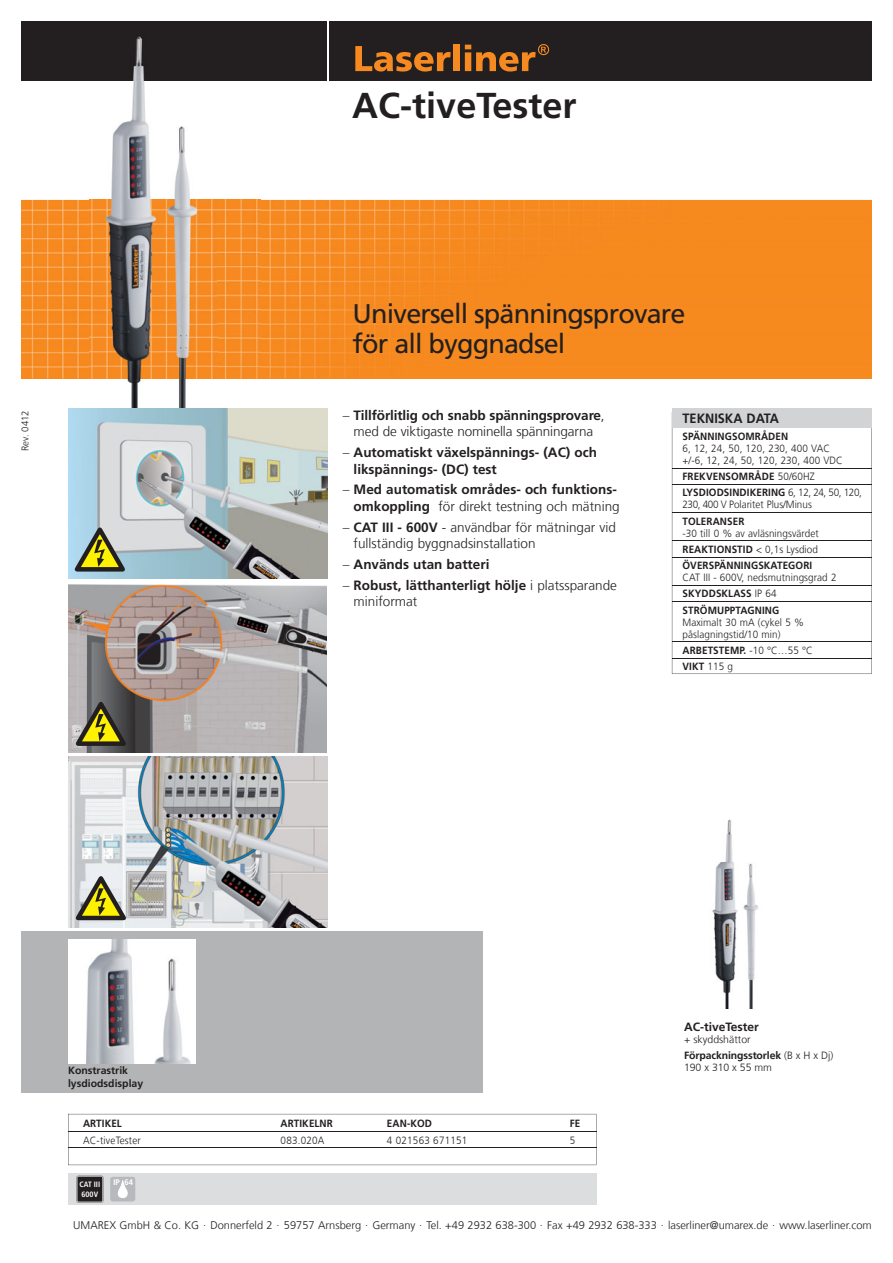
<style>
.page{position:relative;width:893px;height:1263px;background:#fff}
.page>*{position:absolute;margin:0;border:0;box-sizing:border-box;transform-origin:0 0}
.t1{font:700 36px "Frutiger LT Com";color:#231f20}
.t2{font:27px/30px "Frutiger LT Com";letter-spacing:-.03em;color:#231f20}
.t3{font:700 13.5px/16.5px "Frutiger LT Com";color:#231f20}
.t4{font:300 13.5px/16.5px "Frutiger LT Com";color:#231f20;text-align:center}
.t5{font:700 13.5px "Frutiger LT Com";color:#231f20;scale:.94 1}
.t6{font:700 12px "Frutiger LT Com";color:#231f20}
.t7{font:300 11.1px "Frutiger LT Com";color:#231f20}
.t8{font:300 10.5px/16.2px "Frutiger LT Com";letter-spacing:.01em;color:#231f20;scale:.94 1}
.t9{font:700 10.5px/16.2px "Frutiger LT Com";letter-spacing:.01em;color:#231f20;scale:.94 1}
.t10{font:300 10.5px/16.2px "Frutiger LT Com";letter-spacing:.01em;color:#231f20}
.t11{font:700 10.5px/12.6px "Frutiger LT Com";letter-spacing:.01em;color:#231f20}
.t12{font:300 10.5px "Frutiger LT Com";letter-spacing:-.01em;color:#231f20}
.t13{font:300 9.6px "Frutiger LT Com";color:#231f20}
.t14{font:700 8.1px "Frutiger LT Com";color:#fff;scale:.94 1}
.t15{font:700 condensed 7.8px/9.3px "Frutiger LT Com";color:#fff}
.s1{font-weight:700}
.s2{font-weight:300}
</style>
<div class="page">
<div style="left:68px;top:1174px;width:528px;height:31px;background:#dcddde"></div>
<div style="left:110px;top:1177px;width:25px;height:25px;background:#b7b9bc;border-radius:3px"></div>
<svg style="left:118px;top:1180px;width:9px;height:18px"></svg>
<svg style="left:76px;top:1176px;width:27px;height:27px"></svg>
<div style="left:77px;top:1177px;width:25px;height:25px;background:#231f20"></div>
<img style="left:21px;top:200px;width:69px;height:179px">
<img style="left:260px;top:200px;width:612px;height:179px">
<div style="left:21px;top:21px;width:851px;height:60px;background:#231f20"></div>
<hr style="left:327px;top:20px;width:2px;height:62px;background:#fff">
<img style="left:712px;top:819px;width:47px;height:190px">
<svg style="left:355px;top:46px;width:96px;height:26px"></svg>
<div style="left:454px;top:44px;width:6px;height:27px;background:#f6891f"></div>
<svg style="left:465px;top:44px;width:84px;height:28px"></svg>
<img style="left:90px;top:36px;width:170px;height:341px">
<img style="left:90px;top:377px;width:170px;height:31px">
<img style="left:68px;top:757px;width:259px;height:170px">
<img style="left:68px;top:585px;width:259px;height:167px">
<div style="left:21px;top:931px;width:462px;height:162px;background:#b2b4b6"></div>
<img style="left:68px;top:940px;width:128px;height:123px">
<img style="left:68px;top:408px;width:259px;height:170px">
<svg style="left:69px;top:521px;width:60px;height:54px;background:#a4b294"></svg>
<svg style="left:70px;top:695px;width:60px;height:55px;background:#7d7a55"></svg>
<svg style="left:70px;top:869px;width:60px;height:55px;background:#b9b894"></svg>
<svg style="left:672px;top:427px;width:200px;height:247px"></svg>
<div style="left:672px;top:408px;width:200px;height:19px;background:#d1d3d4"></div>
<hr style="left:672px;top:468px;width:200px;height:1px;background:#231f20">
<hr style="left:672px;top:484px;width:200px;height:1px;background:#231f20">
<hr style="left:672px;top:513px;width:200px;height:1px;background:#231f20">
<hr style="left:672px;top:541px;width:200px;height:1px;background:#231f20">
<hr style="left:672px;top:557px;width:200px;height:1px;background:#231f20">
<hr style="left:672px;top:585px;width:200px;height:1px;background:#231f20">
<hr style="left:672px;top:602px;width:200px;height:1px;background:#231f20">
<hr style="left:672px;top:642px;width:200px;height:1px;background:#231f20">
<hr style="left:672px;top:658px;width:200px;height:1px;background:#231f20">
<svg style="left:68px;top:1114px;width:528px;height:51px"></svg>
<hr style="left:68px;top:1131px;width:528px;height:1px;background:#231f20">
<hr style="left:68px;top:1148px;width:528px;height:1px;background:#231f20">
<p class="t13" style="left:21px;top:451px;width:42px;rotate:-90deg">Rev. 0412</p>
<h1 class="t1" style="left:352px;top:91px;width:226px">AC-tiveTester</h1>
<h2 class="t2" style="left:353px;top:301px;width:335px">Universell spänningsprovare för all byggnadsel</h2>
<p class="t4" style="left:343px;top:408px;width:263px">– <span class="s1">Tillförlitlig och snabb spänningsprovare</span>, med de viktigaste nominella spänningarna</p>
<p class="t3" style="left:354px;top:446px;width:245px;text-indent:-11px"><span class="s2">–</span> Automatiskt växelspännings- (AC) och likspännings- (DC) test</p>
<p class="t3" style="left:343px;top:483px;width:278px;text-align:right"><span class="s2">–</span> Med automatisk områdes- och funktions&shy;omkoppling <span class="s2">för direkt testning och mätning</span></p>
<p class="t4" style="left:354px;top:520px;width:264px;text-align:left;text-indent:-11px">– <span class="s1">CAT III - 600V</span> - användbar för mätningar vid fullständig byggnadsinstallation</p>
<p class="t3" style="left:343px;top:557px;width:148px"><span class="s2">–</span> Används utan batteri</p>
<p class="t3" style="left:354px;top:578px;width:265px;text-indent:-11px"><span class="s2">–</span> Robust, lätthanterligt hölje <span class="s2">i platssparande miniformat</span></p>
<p class="t5" style="left:682px;top:413px;width:104px">TEKNISKA DATA</p>
<p class="t9" style="left:682px;top:429px;width:114px">SPÄNNINGSOMRÅDEN</p>
<p class="t8" style="left:682px;top:443px;width:172px;line-height:12px">6, 12, 24, 50, 120, 230, 400 VAC +/-6, 12, 24, 50, 120, 230, 400 VDC</p>
<p class="t9" style="left:682px;top:469px;width:192px">FREKVENSOMRÅDE <span class="s2">50/60HZ<br></span>LYSDIODSINDIKERING <span class="s2">6, 12, 24, 50, 120,</span></p>
<p class="t8" style="left:682px;top:498px;width:139px">230, 400 V Polaritet Plus/Minus</p>
<p class="t9" style="left:682px;top:514px;width:67px">TOLERANSER</p>
<p class="t8" style="left:682px;top:526px;width:146px;text-align:justify">-30 till 0 % av avläsningsvärdet <span class="s1">REAKTIONSTID</span> &lt; 0,1s Lysdiod <span class="s1">ÖVERSPÄNNINGSKATEGORI</span></p>
<p class="t8" style="left:682px;top:570px;width:165px">CAT III - 600V, nedsmutningsgrad 2<br><span class="s1">SKYDDSKLASS</span> IP 64<br><span class="s1">STRÖMUPPTAGNING</span></p>
<p class="t8" style="left:682px;top:617px;width:131px;line-height:12px">Maximalt 30 mA (cykel 5 % påslagningstid/10 min)</p>
<p class="t9" style="left:682px;top:643px;width:140px">ARBETSTEMP. <span class="s2">-10 °C…55 °C<br></span>VIKT <span class="s2">115 g</span></p>
<p class="t11" style="left:68px;top:1065px;width:77px">Konstrastrik lysdiodsdisplay</p>
<p class="t9" style="left:83px;top:1116px;width:43px">ARTIKEL</p>
<p class="t9" style="left:281px;top:1116px;width:57px">ARTIKELNR</p>
<p class="t9" style="left:387px;top:1116px;width:50px">EAN-KOD</p>
<p class="t9" style="left:570px;top:1116px;width:13px">FE</p>
<p class="t8" style="left:83px;top:1133px;width:63px">AC-tiveTester</p>
<p class="t8" style="left:281px;top:1133px;width:48px">083.020A</p>
<p class="t8" style="left:387px;top:1133px;width:87px">4 021563 671151</p>
<p class="t8" style="left:570px;top:1133px;width:7px">5</p>
<p class="t15" style="left:79px;top:1181px;width:22px">CAT III<br>600V</p>
<p class="t14" style="left:113px;top:1179px;width:22px">IP 64</p>
<p class="t6" style="left:684px;top:1022px;width:76px">AC-tiveTester</p>
<p class="t10" style="left:684px;top:1032px;width:151px">+ skyddshättor<br><span class="s1">Förpackningsstorlek</span> (B x H x Dj)</p>
<p class="t12" style="left:684px;top:1063px;width:89px">190 x 310 x 55 mm</p>
<p class="t7" style="left:73px;top:1220px;width:800px">UMAREX GmbH &amp; Co. KG . Donnerfeld 2 . 59757 Arnsberg . Germany . Tel. +49 2932 638-300 . Fax +49 2932 638-333 . laserliner@umarex.de . www.laserliner.com</p>
</div>
